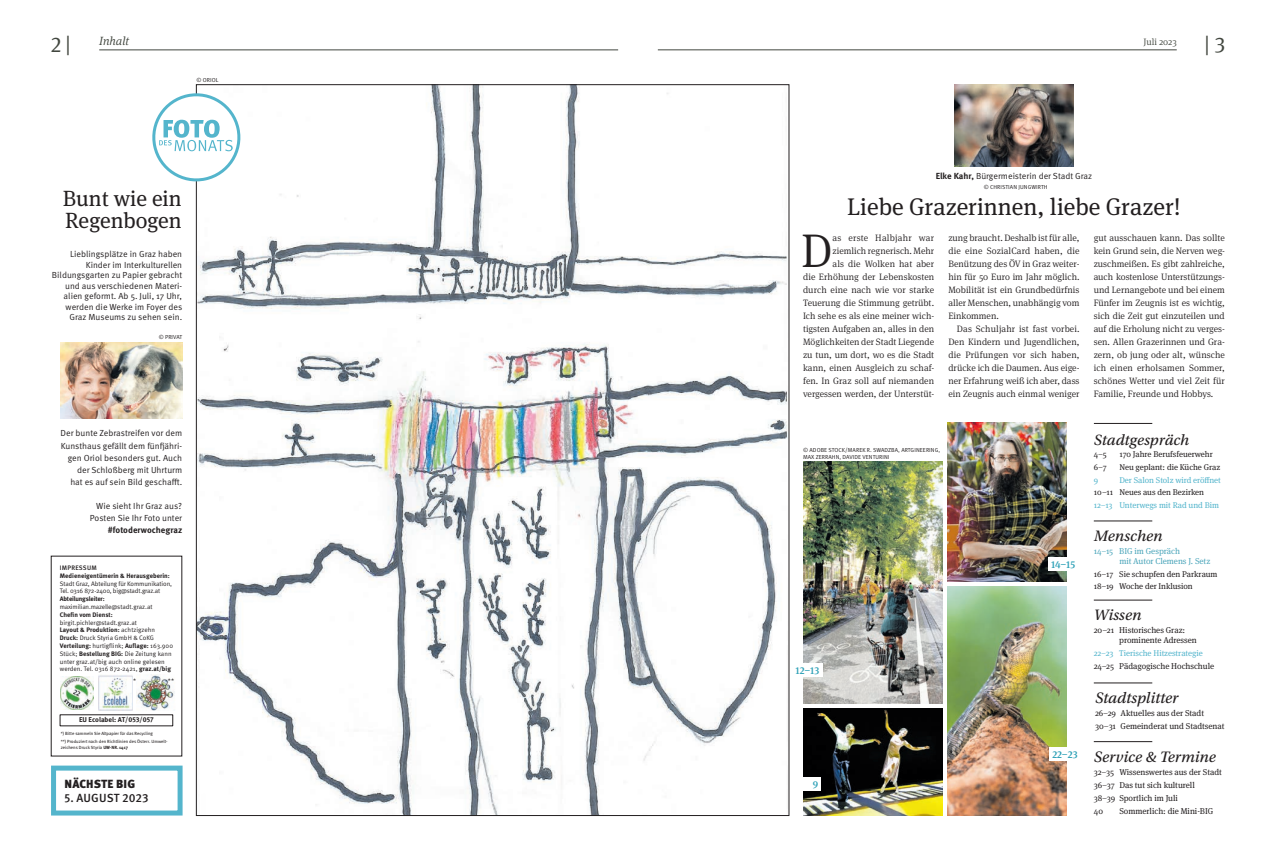
<style>
.page{position:relative;width:1276px;height:851px;background:#fff}
.page>*{position:absolute;margin:0;border:0;box-sizing:border-box;transform-origin:0 0}
.Fließtext_9_3_13_Ini{font:300 47.4px "Meta Serif Pro";color:#231f20}
.NUR_2_3__Überschrift{font:24px "Meta Serif Pro";color:#231f20}
.NUR_2_3__Überschrift-2{font:22px/22px "Meta Serif Pro";color:#231f20}
.Pagina__Zahl_rechts{font:21.4px "Meta Serif Pro";color:#42473f}
.NUR_2_3__InhVZ__9_10{font:16px "Utopia Std Capt It";letter-spacing:-.005em;color:#231f20}
.Pagina__Zahl_rechts-2{font:16px "Utopia Std Capt It";color:#231f20}
.Pagina__Zahl_rechts-3{font:15.7px "Utopia Std Capt It";color:#231f20}
.t1{font:italic 300 12px "Meta Serif Pro";color:#42473f}
.NUR_2_3__Nächste_Aus{font:500 11.8px "Meta Pro";color:#231f20}
.NUR_2_3__Nächste_Aus-2{font:900 11.8px "Meta Pro";letter-spacing:.01em;color:#231f20}
.Pagina__Zahl_rechts-4{font:500 10px "Meta Serif Pro";letter-spacing:.01em;color:#2ea1b7}
.Fließtext_9_3_13_Ein{font:300 9.3px/13px "Meta Serif Pro";color:#231f20;text-align:justify}
.Fließtext_9_3_13_Ini-2{font:300 9.3px/13px "Meta Serif Pro";color:#231f20;text-align:right}
.t2{font:300 9.3px "Meta Serif Pro";color:#42473f}
.Bildbeschriftung_8_8{font:8.8px/10.6px "Meta Pro Norm";color:#231f20;text-align:right}
.t3{font:700 8.8px "Meta Pro";color:#231f20}
.NUR_2_3__InhVZ__9_10-2{font:8.5px/10.2px "Meta Serif Pro";letter-spacing:-.005em;color:#231f20}
.NUR_2_3__InhVZ__9_10-3{font:8.5px/10.2px "Meta Serif Pro";letter-spacing:-.005em;color:#4ca6bb}
.NUR_2_3__InhVZ__9_10-4{font:8.3px "Meta Serif Pro";letter-spacing:-.005em;color:#231f20}
.NUR_2_3__InhVZ__9_10-5{font:8.3px "Meta Serif Pro";letter-spacing:-.005em;color:#54b5cc}
.Infobox__Fließtext_2{font:700 7px "Meta Pro";color:#231f20}
.NUR_2_3__Impressum_M{font:6.5px/7.8px "Meta Pro Norm";letter-spacing:-.01em;color:#231f20}
.Fließtext_Zwischenüb{font:6.5px "Meta Pro Norm";color:#231f20}
.t4{font:5.8px/7px "Meta Pro Norm";letter-spacing:.01em;color:#231f20}
.Bildbeschriftung_8_8-2{font:4.5px/5.4px "Meta Pro";color:#231f20}
.s1{font-family:"Meta Pro";font-weight:500}
.s2{font-family:"Meta Pro";font-weight:700}
.s3{font-weight:700}
</style>
<div class="page">
<hr style="left:658px;top:50px;width:518px;height:1px;background:#42473f">
<img style="left:803px;top:462px;width:140px;height:241px">
<hr style="left:99px;top:50px;width:519px;height:1px;background:#42473f">
<img style="left:955px;top:85px;width:118px;height:81px">
<div style="left:51px;top:765px;width:132px;height:50px;border:5px solid #54b5cc"></div>
<hr style="left:1094px;top:423px;width:58px;height:1px;background:#231f20">
<hr style="left:1093px;top:600px;width:59px;height:1px;background:#231f20">
<hr style="left:1093px;top:682px;width:59px;height:1px;background:#231f20">
<hr style="left:1093px;top:741px;width:59px;height:1px;background:#231f20">
<img style="left:198px;top:86px;width:589px;height:727px">
<svg style="left:152px;top:87px;width:91px;height:100px"></svg>
<img style="left:61px;top:342px;width:121px;height:77px">
<img style="left:947px;top:423px;width:119px;height:158px">
<img style="left:947px;top:586px;width:119px;height:229px">
<hr style="left:1093px;top:520px;width:59px;height:1px;background:#231f20">
<img style="left:99px;top:675px;width:33px;height:35px">
<img style="left:60px;top:676px;width:33px;height:33px">
<img style="left:137px;top:674px;width:38px;height:36px">
<div style="left:1048px;top:557px;width:32px;height:13px;background:#fff"></div>
<div style="left:1049px;top:747px;width:34px;height:13px;background:#fff"></div>
<div style="left:790px;top:663px;width:32px;height:13px;background:#fff"></div>
<img style="left:803px;top:708px;width:140px;height:107px">
<div style="left:790px;top:777px;width:31px;height:13px;background:#fff"></div>
<p class="Pagina__Zahl_rechts" style="left:51px;top:29px;width:21px">2 |</p>
<p class="t1" style="left:99px;top:32px;width:32px">Inhalt</p>
<p class="t2" style="left:1143px;top:35px;width:35px">Juli 2023</p>
<p class="t4" style="left:196px;top:76px;width:24px">© ORIOL</p>
<h3 class="Pagina__Zahl_rechts" style="left:1204px;top:29px;width:22px">| 3</h3>
<p class="NUR_2_3__Überschrift-2" style="left:63px;top:186px;width:120px">Bunt wie ein<br>Regenbogen</p>
<p class="Bildbeschriftung_8_8" style="left:52px;top:248px;width:132px">Lieblingsplätze in Graz haben<br>Kinder im Interkulturellen<br>Bildungsgarten zu Papier gebracht und aus verschiedenen Materi&shy;alien geformt. Ab 5. Juli, 17 Uhr, werden die Werke im Foyer des<br>Graz Museums zu sehen sein.</p>
<p class="t4" style="left:159px;top:332px;width:25px">© PRIVAT</p>
<p class="Bildbeschriftung_8_8" style="left:61px;top:426px;width:123px;line-height:12.1px">Der bunte Zebrastreifen vor dem<br>Kunsthaus gefällt dem fünfjähri&shy;gen Oriol besonders gut. Auch der Schloßberg mit Uhrturm<br>hat es auf sein Bild geschafft.</p>
<p class="Bildbeschriftung_8_8" style="left:90px;top:499px;width:94px;line-height:12.1px">Wie sieht Ihr Graz aus?<br>Posten Sie Ihr Foto unter</p>
<p class="t3" style="left:108px;top:523px;width:76px">#fotoderwochegraz</p>
<p class="NUR_2_3__Impressum_M" style="left:60px;top:563px;width:115px"><span class="s1">IMPRESSUM<br></span><span class="s2">Medieneigentümerin &amp; Herausgeberin:<br></span>Stadt Graz, Abteilung für Kommunikation, Tel. 0316 872-2400, big@stadt.graz.at <span class="s2">Abteilungsleiter: </span>maximilian.mazelle@stadt.graz.at<br><span class="s2">Chefin vom Dienst: </span>birgit.pichler@stadt.graz.at<br><span class="s2">Layout &amp; Produktion:</span> achtzigzehn <span class="s2">Druck:</span> Druck Styria GmbH &amp; CoKG <span class="s2">Verteilung:</span> hurtigflink; <span class="s2">Auflage:</span> 163.900<br>Stück; <span class="s2">Bestellung BIG:</span> Die Zeitung kann unter graz.at/big auch online gelesen werden. Tel. 0316 872-2421, <span class="s2">graz.at/big</span></p>
<p class="Fließtext_Zwischenüb" style="left:133px;top:675px;width:5px">*</p>
<p class="Infobox__Fließtext_2" style="left:79px;top:714px;width:76px">EU Ecolabel: AT/053/057</p>
<p class="Fließtext_Zwischenüb" style="left:168px;top:675px;width:8px">**</p>
<p class="Bildbeschriftung_8_8-2" style="left:61px;top:730px;width:94px">*) Bitte sammeln Sie Altpapier für das Recycling</p>
<p class="Bildbeschriftung_8_8-2" style="left:61px;top:738px;width:108px">**) Produziert nach den Richtlinien des Österr. Umwelt&shy;zeichens Druck Styria <span class="s3">UW-NR. 1417</span></p>
<p class="NUR_2_3__Nächste_Aus-2" style="left:65px;top:774px;width:72px">NÄCHSTE BIG</p>
<p class="NUR_2_3__Nächste_Aus" style="left:65px;top:788px;width:86px">5. AUGUST 2023</p>
<p class="Bildbeschriftung_8_8" style="left:935px;top:170px;width:158px"><span class="s2">Elke Kahr,</span> Bürgermeisterin der Stadt Graz</p>
<p class="t4" style="left:983px;top:183px;width:65px">© CHRISTIAN JUNGWIRTH</p>
<p class="NUR_2_3__Überschrift" style="left:847px;top:189px;width:335px">Liebe Grazerinnen, liebe Grazer!</p>
<p class="Fließtext_9_3_13_Ini-2" style="left:803px;top:230px;width:133px">as erste Halbjahr war ziemlich regnerisch. Mehr<br>als die Wolken hat aber<br>die Erhöhung der Lebenskosten durch eine nach wie vor starke<br>Teuerung die Stimmung getrübt.<br>Ich sehe es als eine meiner wich&shy;tigsten Aufgaben an, alles in den<br>Möglichkeiten der Stadt Liegende zu tun, um dort, wo es die Stadt kann, einen Ausgleich zu schaf&shy;fen. In Graz soll auf niemanden vergessen werden, der Unterstüt-</p>
<p class="Fließtext_9_3_13_Ini-2" style="left:948px;top:230px;width:133px;text-align:justify">zung braucht. Deshalb ist für alle, die eine SozialCard haben, die Benützung des ÖV in Graz weiter&shy;hin für 50 Euro im Jahr möglich.<br>Mobilität ist ein Grundbedürfnis aller Menschen, unabhängig vom Einkommen.</p>
<p class="Fließtext_9_3_13_Ini" style="left:801px;top:216px;width:33px">D</p>
<p class="Fließtext_9_3_13_Ein" style="left:948px;top:321px;width:133px;text-indent:9px">Das Schuljahr ist fast vorbei.<br>Den Kindern und Jugendlichen, die Prüfungen vor sich haben, drücke ich die Daumen. Aus eige&shy;ner Erfahrung weiß ich aber, dass ein Zeugnis auch einmal weniger</p>
<p class="t4" style="left:803px;top:446px;width:139px">© ADOBE STOCK/MAREK R. SWADZBA, ARTGINEERING,<br>MAX ZERRAHN, DAVIDE VENTURINI</p>
<p class="Pagina__Zahl_rechts-4" style="left:795px;top:662px;width:26px">12–13</p>
<p class="Pagina__Zahl_rechts-4" style="left:813px;top:776px;width:7px">9</p>
<p class="Pagina__Zahl_rechts-4" style="left:1051px;top:556px;width:26px">14–15</p>
<p class="Pagina__Zahl_rechts-4" style="left:1052px;top:746px;width:27px">22–23</p>
<p class="Fließtext_9_3_13_Ein" style="left:1093px;top:230px;width:133px">gut ausschauen kann. Das sollte kein Grund sein, die Nerven weg&shy;zuschmeißen. Es gibt zahlreiche, auch kostenlose Unterstützungs&shy;und Lernangebote und bei einem Fünfer im Zeugnis ist es wichtig, sich die Zeit gut einzuteilen und auf die Erholung nicht zu verges&shy;sen. Allen Grazerinnen und Gra&shy;zern, ob jung oder alt, wünsche ich einen erholsamen Sommer, schönes Wetter und viel Zeit für Familie, Freunde und Hobbys.</p>
<p class="Pagina__Zahl_rechts-3" style="left:1094px;top:431px;width:97px">Stadtgespräch</p>
<p class="NUR_2_3__InhVZ__9_10-4" style="left:1094px;top:448px;width:14px">4–5</p>
<p class="NUR_2_3__InhVZ__9_10-4" style="left:1119px;top:448px;width:95px">170 Jahre Berufsfeuerwehr</p>
<p class="NUR_2_3__InhVZ__9_10-4" style="left:1094px;top:461px;width:14px">6–7</p>
<p class="NUR_2_3__InhVZ__9_10-4" style="left:1119px;top:461px;width:102px">Neu geplant: die Küche Graz</p>
<p class="NUR_2_3__InhVZ__9_10-5" style="left:1094px;top:473px;width:6px">9</p>
<p class="NUR_2_3__InhVZ__9_10-5" style="left:1119px;top:473px;width:103px">Der Salon Stolz wird eröffnet</p>
<p class="NUR_2_3__InhVZ__9_10-4" style="left:1094px;top:486px;width:112px">10–11 Neues aus den Bezirken</p>
<p class="NUR_2_3__InhVZ__9_10-5" style="left:1094px;top:499px;width:127px">12–13 Unterwegs mit Rad und Bim</p>
<p class="Pagina__Zahl_rechts-2" style="left:1093px;top:527px;width:70px">Menschen</p>
<p class="NUR_2_3__InhVZ__9_10-3" style="left:1119px;top:545px;width:92px;text-indent:-26px">14–15 BIG im Gespräch<br>mit Autor Clemens J. Setz</p>
<p class="NUR_2_3__InhVZ__9_10-4" style="left:1093px;top:568px;width:125px">16–17 Sie schupfen den Parkraum</p>
<p class="NUR_2_3__InhVZ__9_10-4" style="left:1093px;top:580px;width:100px">18–19 Woche der Inklusion</p>
<p class="Pagina__Zahl_rechts-2" style="left:1093px;top:605px;width:49px">Wissen</p>
<p class="NUR_2_3__InhVZ__9_10-2" style="left:1119px;top:624px;width:79px;text-indent:-26px">20–21 Historisches Graz: prominente Adressen</p>
<p class="NUR_2_3__InhVZ__9_10-5" style="left:1093px;top:646px;width:110px">22–23 Tierische Hitzestrategie</p>
<p class="NUR_2_3__InhVZ__9_10-2" style="left:1093px;top:660px;width:122px">24–25 Pädagogische Hochschule</p>
<p class="NUR_2_3__InhVZ__9_10" style="left:1095px;top:688px;width:85px">Stadtsplitter</p>
<p class="NUR_2_3__InhVZ__9_10-2" style="left:1095px;top:707px;width:110px">26–29 Aktuelles aus der Stadt</p>
<p class="NUR_2_3__InhVZ__9_10-2" style="left:1095px;top:720px;width:131px">30–31 Gemeinderat und Stadtsenat</p>
<p class="NUR_2_3__InhVZ__9_10" style="left:1094px;top:748px;width:123px">Service &amp; Termine</p>
<p class="NUR_2_3__InhVZ__9_10-2" style="left:1094px;top:766px;width:129px">32–35 Wissenswertes aus der Stadt</p>
<p class="NUR_2_3__InhVZ__9_10-2" style="left:1094px;top:779px;width:102px">36–37 Das tut sich kulturell</p>
<p class="NUR_2_3__InhVZ__9_10-2" style="left:1094px;top:792px;width:86px">38–39 Sportlich im Juli</p>
<p class="NUR_2_3__InhVZ__9_10-2" style="left:1094px;top:805px;width:11px">40</p>
<p class="NUR_2_3__InhVZ__9_10-2" style="left:1119px;top:805px;width:95px">Sommerlich: die Mini-BIG</p>
</div>
